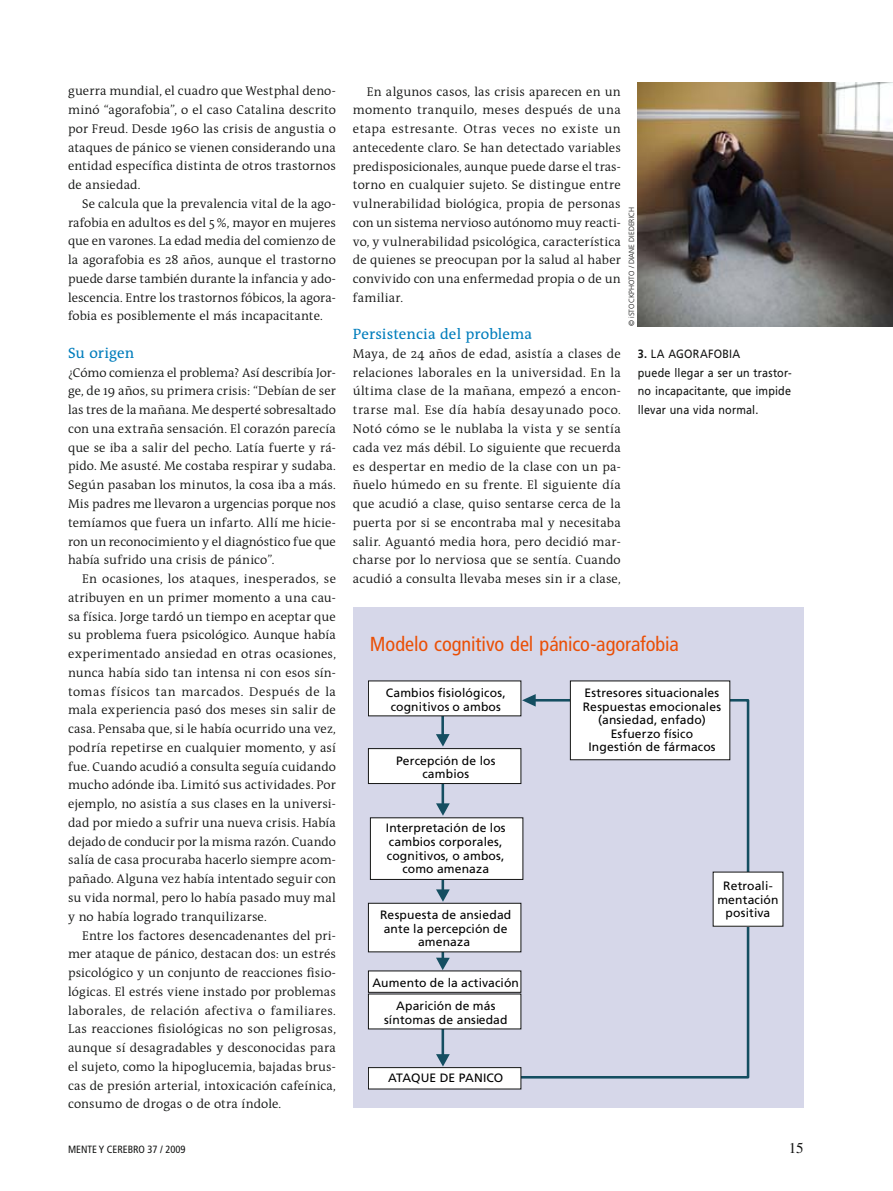
<style>
.page{position:relative;width:893px;height:1191px;background:#fff}
.page>*{position:absolute;margin:0;border:0;box-sizing:border-box;transform-origin:0 0}
.t1{font:condensed 20.25px "Frutiger LT Std";letter-spacing:-.005em;color:#ea4f06}
.t2{font:15px "The Antiqua B5";letter-spacing:.005em;color:#007dbc}
.t3{font:15px "Times";color:#131413}
.t4{font:300 12.75px/18.8px "The Antiqua B4";letter-spacing:.01em;color:#131413;text-align:justify}
.t5{font:12.15px/13.6px "Frutiger LT Std";letter-spacing:.01em;color:#000;text-align:center}
.t6{font:12px/18.8px "Frutiger LT Std";letter-spacing:.015em;color:#131413;scale:.9 1}
.t7{font:condensed 10.5px "Frutiger LT Std";color:#131413}
.t8{font:300 7.5px "Frutiger LT Std";color:#131413}
.s1{font-weight:700}
</style>
<div class="page">
<img style="left:638px;top:82px;width:255px;height:244px">
<div style="left:353px;top:607px;width:451px;height:501px;background:#d6d7e9"></div>
<hr style="left:441px;top:713px;width:3px;height:22px;background:#144e61">
<svg style="left:436px;top:734px;width:14px;height:12px"></svg>
<hr style="left:442px;top:781px;width:2px;height:23px;background:#144e61">
<svg style="left:436px;top:803px;width:14px;height:12px"></svg>
<hr style="left:442px;top:863px;width:2px;height:27px;background:#144e61">
<svg style="left:436px;top:889px;width:14px;height:12px"></svg>
<hr style="left:442px;top:1021px;width:2px;height:34px;background:#144e61">
<svg style="left:436px;top:1054px;width:14px;height:12px"></svg>
<svg style="left:529px;top:694px;width:7px;height:3px"></svg>
<svg style="left:514px;top:697px;width:237px;height:383px"></svg>
<svg style="left:436px;top:952px;width:14px;height:18px"></svg>
<div style="left:368px;top:681px;width:153px;height:35px;background:#fff"></div>
<div style="left:368px;top:748px;width:153px;height:35px;background:#fff"></div>
<div style="left:368px;top:748px;width:153px;height:36px;border:1px solid #131413"></div>
<div style="left:370px;top:818px;width:153px;height:61px;background:#fff"></div>
<div style="left:370px;top:817px;width:153px;height:63px;border:1px solid #131413"></div>
<div style="left:368px;top:903px;width:153px;height:49px;background:#fff"></div>
<div style="left:368px;top:903px;width:153px;height:49px;border:1px solid #131413"></div>
<div style="left:368px;top:1067px;width:153px;height:22px;background:#fff"></div>
<div style="left:368px;top:1067px;width:153px;height:22px;border:1px solid #131413"></div>
<div style="left:570px;top:681px;width:160px;height:79px;background:#fff"></div>
<div style="left:368px;top:971px;width:153px;height:21px;background:#fff"></div>
<div style="left:368px;top:994px;width:153px;height:35px;background:#fff"></div>
<div style="left:713px;top:872px;width:70px;height:54px;background:#fff"></div>
<p class="t4" style="left:68px;top:82px;width:269px">guerra mundial, el cuadro que Westphal deno&shy;minó “agorafobia”, o el caso Catalina descrito por Freud. Desde 1960 las crisis de angustia o ataques de pánico se vienen considerando una entidad específica distinta de otros trastornos de ansiedad.</p>
<p class="t4" style="left:68px;top:195px;width:269px;text-indent:14px">Se calcula que la prevalencia vital de la ago&shy;rafobia en adultos es del 5 %, mayor en mujeres que en varones. La edad media del comienzo de la agorafobia es 28 años, aunque el trastorno puede darse también durante la infancia y ado&shy;lescencia. Entre los trastornos fóbicos, la agora&shy;fobia es posiblemente el más incapacitante.</p>
<p class="t2" style="left:68px;top:345px;width:68px">Su origen</p>
<p class="t4" style="left:68px;top:363px;width:269px">¿Cómo comienza el problema? Así describía Jor&shy;ge, de 19 años, su primera crisis: “Debían de ser las tres de la mañana. Me desperté sobresaltado con una extraña sensación. El corazón parecía que se iba a salir del pecho. Latía fuerte y rá&shy;pido. Me asusté. Me costaba respirar y sudaba.<br>Según pasaban los minutos, la cosa iba a más.<br>Mis padres me llevaron a urgencias porque nos temíamos que fuera un infarto. Allí me hicie&shy;ron un reconocimiento y el diagnóstico fue que había sufrido una crisis de pánico”.</p>
<p class="t4" style="left:68px;top:570px;width:269px;text-indent:14px">En ocasiones, los ataques, inesperados, se atribuyen en un primer momento a una cau&shy;sa física. Jorge tardó un tiempo en aceptar que su problema fuera psicológico. Aunque había experimentado ansiedad en otras ocasiones, nunca había sido tan intensa ni con esos sín&shy;tomas físicos tan marcados. Después de la mala experiencia pasó dos meses sin salir de casa. Pensaba que, si le había ocurrido una vez, podría repetirse en cualquier momento, y así fue. Cuando acudió a consulta seguía cuidando mucho adónde iba. Limitó sus actividades. Por ejemplo, no asistía a sus clases en la universi&shy;dad por miedo a sufrir una nueva crisis. Había dejado de conducir por la misma razón. Cuando salía de casa procuraba hacerlo siempre acom&shy;pañado. Alguna vez había intentado seguir con su vida normal, pero lo había pasado muy mal y no había logrado tranquilizarse.</p>
<p class="t4" style="left:68px;top:926px;width:269px;text-indent:14px">Entre los factores desencadenantes del pri&shy;mer ataque de pánico, destacan dos: un estrés psicológico y un conjunto de reacciones fisio&shy;lógicas. El estrés viene instado por problemas laborales, de relación afectiva o familiares.<br>Las reacciones fisiológicas no son peligrosas, aunque sí desagradables y desconocidas para el sujeto, como la hipoglucemia, bajadas brus&shy;cas de presión arterial, intoxicación cafeínica, consumo de drogas o de otra índole.</p>
<p class="t4" style="left:353px;top:82px;width:269px;text-indent:14px">En algunos casos, las crisis aparecen en un momento tranquilo, meses después de una etapa estresante. Otras veces no existe un antecedente claro. Se han detectado variables predisposicionales, aunque puede darse el tras&shy;torno en cualquier sujeto. Se distingue entre vulnerabilidad biológica, propia de personas con un sistema nervioso autónomo muy reacti&shy;vo, y vulnerabilidad psicológica, característica de quienes se preocupan por la salud al haber convivido con una enfermedad propia o de un familiar.</p>
<p class="t2" style="left:353px;top:326px;width:181px">Persistencia del problema</p>
<p class="t4" style="left:353px;top:345px;width:269px">Maya, de 24 años de edad, asistía a clases de relaciones laborales en la universidad. En la última clase de la mañana, empezó a encon&shy;trarse mal. Ese día había desayunado poco.<br>Notó cómo se le nublaba la vista y se sentía cada vez más débil. Lo siguiente que recuerda es despertar en medio de la clase con un pa&shy;ñuelo húmedo en su frente. El siguiente día que acudió a clase, quiso sentarse cerca de la puerta por si se encontraba mal y necesitaba salir. Aguantó media hora, pero decidió mar&shy;charse por lo nerviosa que se sentía. Cuando acudió a consulta llevaba meses sin ir a clase,</p>
<p class="t6" style="left:638px;top:345px;width:172px"><span class="s1">3.</span> LA AGORAFOBIA<br>puede llegar a ser un trastor&shy;no incapacitante, que impide llevar una vida normal.</p>
<p class="t8" style="left:628px;top:326px;width:121px;rotate:-90deg">© iSTOCKPHOTO / DIANE DIEDERICH</p>
<h1 class="t1" style="left:370px;top:634px;width:310px">Modelo cognitivo del pánico-agorafobia</h1>
<p class="t5" style="left:386px;top:686px;width:121px">Cambios fisiológicos, cognitivos o ambos</p>
<p class="t5" style="left:583px;top:686px;width:140px">Estresores situacionales<br>Respuestas emocionales (ansiedad, enfado)<br>Esfuerzo físico<br>Ingestión de fármacos</p>
<p class="t5" style="left:396px;top:754px;width:101px">Percepción de los cambios</p>
<p class="t5" style="left:386px;top:822px;width:121px">Interpretación de los cambios corporales, cognitivos, o ambos, como amenaza</p>
<p class="t5" style="left:380px;top:909px;width:133px">Respuesta de ansiedad ante la percepción de amenaza</p>
<p class="t5" style="left:373px;top:971px;width:148px;line-height:23.1px">Aumento de la activación<br>Aparición de más</p>
<p class="t5" style="left:384px;top:1013px;width:125px">síntomas de ansiedad</p>
<p class="t5" style="left:388px;top:1072px;width:117px">ATAQUE DE PANICO</p>
<p class="t5" style="left:717px;top:879px;width:63px">Retroali&shy;mentación positiva</p>
<p class="t7" style="left:68px;top:1144px;width:119px">MENTE Y CEREBRO 37 / 2009</p>
<p class="t3" style="left:789px;top:1142px;width:16px">15</p>
</div>
